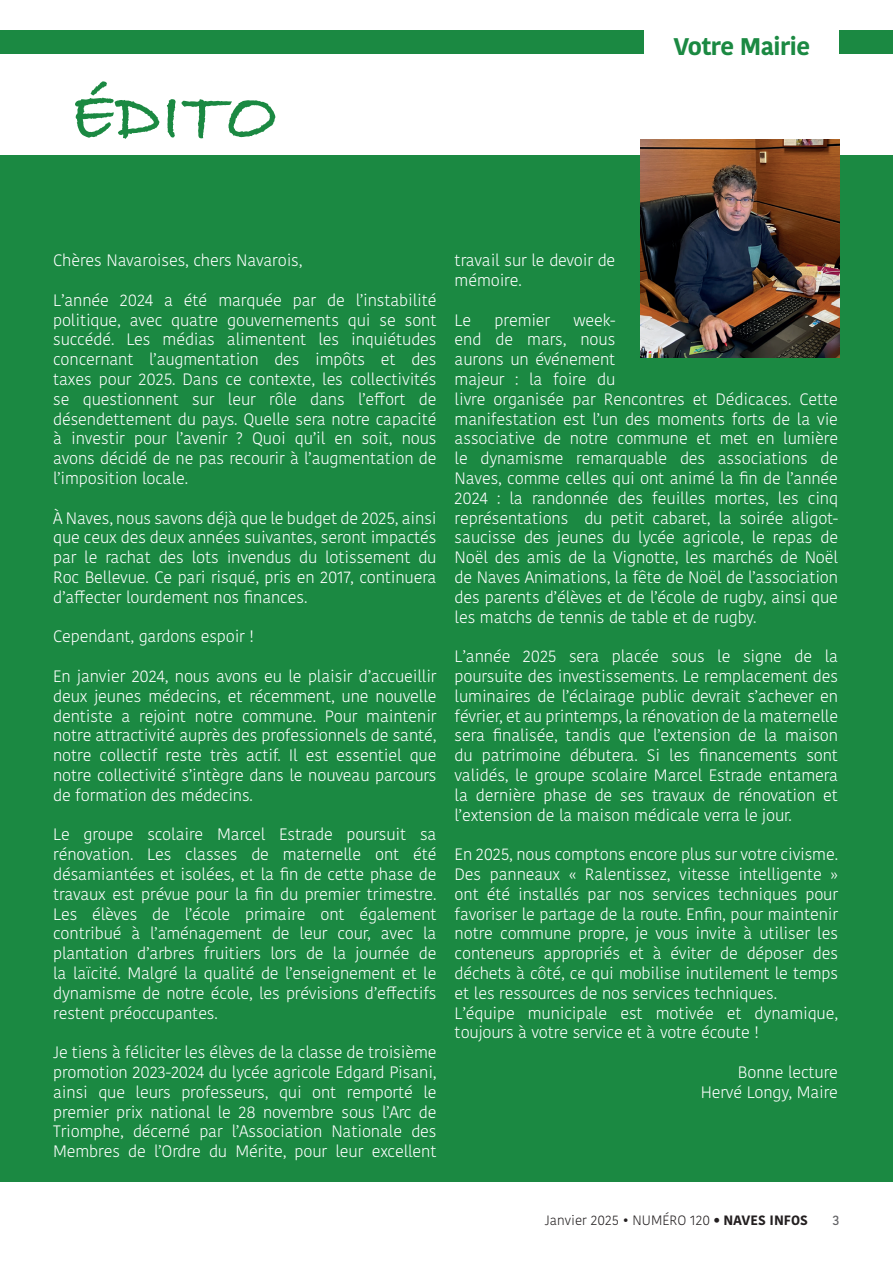
<style>
.page{position:relative;width:893px;height:1263px;background:#fff}
.page>*{position:absolute;margin:0;border:0;box-sizing:border-box;transform-origin:0 0}
.t1{font:700 72px "Bradley Hand ITCTT";color:#1b8942}
.t2{font:700 24px "Kohinoor Bangla";letter-spacing:-.02em;color:#1b8942}
.t3{font:300 16.5px/19.8px "Kohinoor Bangla";letter-spacing:-.01em;color:#fff;text-align:justify}
.t4{font:300 13.5px "Kohinoor Bangla";color:#231f20}
.t5{font:500 13.5px "Kohinoor Bangla";color:#636366}
.s1{font-family:"DIN Alternate";font-weight:700}
.s2{font-weight:700}
</style>
<div class="page">
<div style="left:0;top:30px;width:893px;height:24px;background:#1b8942"></div>
<div style="left:645px;top:20px;width:194px;height:44px;background:#fff"></div>
<div style="left:0;top:155px;width:893px;height:1027px;background:#1b8942"></div>
<img style="left:641px;top:140px;width:199px;height:217px">
<p class="t1" style="left:70px;top:61px;width:209px">ÉDITO</p>
<p class="t2" style="left:673px;top:25px;width:138px">Votre Mairie</p>
<p class="t3" style="left:53px;top:250px;width:251px">Chères Navaroises, chers Navarois,</p>
<p class="t3" style="left:53px;top:290px;width:385px">L’année 2024 a été marquée par de l’instabilité politique, avec quatre gouvernements qui se sont succédé. Les médias alimentent les inquiétudes concernant l’augmentation des impôts et des taxes pour 2025. Dans ce contexte, les collectivités se questionnent sur leur rôle dans l’effort de désendettement du pays. Quelle sera notre capacité à investir pour l’avenir ? Quoi qu’il en soit, nous avons décidé de ne pas recourir à l’augmentation de l’imposition locale.</p>
<p class="t3" style="left:53px;top:508px;width:385px">À Naves, nous savons déjà que le budget de 2025, ainsi que ceux des deux années suivantes, seront impactés par le rachat des lots invendus du lotissement du Roc Bellevue. Ce pari risqué, pris en 2017, continuera d’affecter lourdement nos finances.</p>
<p class="t3" style="left:53px;top:626px;width:202px">Cependant, gardons espoir !</p>
<p class="t3" style="left:53px;top:666px;width:385px">En janvier 2024, nous avons eu le plaisir d’accueillir deux jeunes médecins, et récemment, une nouvelle dentiste a rejoint notre commune. Pour maintenir notre attractivité auprès des professionnels de santé, notre collectif reste très actif. Il est essentiel que notre collectivité s’intègre dans le nouveau parcours de formation des médecins.</p>
<p class="t3" style="left:53px;top:824px;width:385px">Le groupe scolaire Marcel Estrade poursuit sa rénovation. Les classes de maternelle ont été désamiantées et isolées, et la fin de cette phase de travaux est prévue pour la fin du premier trimestre.<br>Les élèves de l’école primaire ont également contribué à l’aménagement de leur cour, avec la plantation d’arbres fruitiers lors de la journée de la laïcité. Malgré la qualité de l’enseignement et le dynamisme de notre école, les prévisions d’effectifs restent préoccupantes.</p>
<p class="t3" style="left:53px;top:1042px;width:385px">Je tiens à féliciter les élèves de la classe de troisième promotion 2023-2024 du lycée agricole Edgard Pisani, ainsi que leurs professeurs, qui ont remporté le premier prix national le 28 novembre sous l’Arc de Triomphe, décerné par l’Association Nationale des Membres de l’Ordre du Mérite, pour leur excellent</p>
<p class="t3" style="left:455px;top:250px;width:162px">travail sur le devoir de mémoire.</p>
<p class="t3" style="left:455px;top:310px;width:18px">Le</p>
<p class="t3" style="left:495px;top:310px;width:57px">premier</p>
<p class="t3" style="left:455px;top:310px;width:385px;text-align:left;text-indent:119px">week-<br>end de mars, nous<br>aurons un événement<br>majeur : la foire du<br>livre organisée par Rencontres et Dédicaces. Cette manifestation est l’un des moments forts de la vie associative de notre commune et met en lumière le dynamisme remarquable des associations de Naves, comme celles qui ont animé la fin de l’année 2024 : la randonnée des feuilles mortes, les cinq représentations du petit cabaret, la soirée aligot&shy;saucisse des jeunes du lycée agricole, le repas de Noël des amis de la Vignotte, les marchés de Noël de Naves Animations, la fête de Noël de l’association des parents d’élèves et de l’école de rugby, ainsi que les matchs de tennis de table et de rugby.</p>
<p class="t3" style="left:455px;top:646px;width:385px">L’année 2025 sera placée sous le signe de la poursuite des investissements. Le remplacement des luminaires de l’éclairage public devrait s’achever en février, et au printemps, la rénovation de la maternelle sera finalisée, tandis que l’extension de la maison du patrimoine débutera. Si les financements sont validés, le groupe scolaire Marcel Estrade entamera la dernière phase de ses travaux de rénovation et l’extension de la maison médicale verra le jour.</p>
<p class="t3" style="left:455px;top:844px;width:385px">En 2025, nous comptons encore plus sur votre civisme.<br>Des panneaux « Ralentissez, vitesse intelligente » ont été installés par nos services techniques pour favoriser le partage de la route. Enfin, pour maintenir notre commune propre, je vous invite à utiliser les conteneurs appropriés et à éviter de déposer des déchets à côté, ce qui mobilise inutilement le temps et les ressources de nos services techniques.</p>
<p class="t3" style="left:455px;top:1003px;width:385px">L’équipe municipale est motivée et dynamique, toujours à votre service et à votre écoute !</p>
<p class="t3" style="left:738px;top:1062px;width:102px">Bonne lecture</p>
<p class="t3" style="left:701px;top:1082px;width:139px">Hervé Longy, Maire</p>
<p class="t4" style="left:545px;top:1210px;width:265px">Janvier 2025 • NUMÉRO 120 <span class="s1">•</span> <span class="s2">NAVES INFOS</span></p>
<p class="t5" style="left:833px;top:1209px;width:8px">3</p>
</div>
